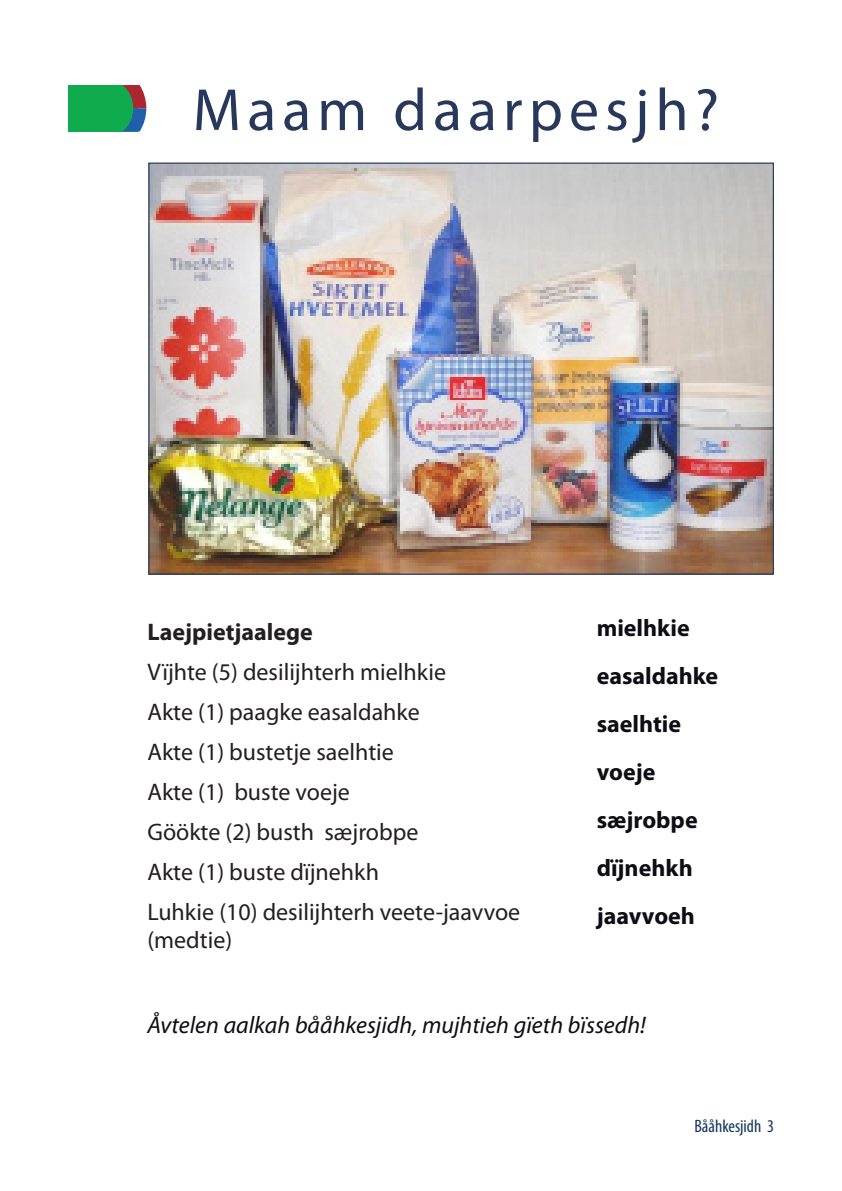
<style>
.page{position:relative;width:842px;height:1191px;background:#fff}
.page>*{position:absolute;margin:0;border:0;box-sizing:border-box;transform-origin:0 0}
.Tittel{font:60px "Myriad Pro";letter-spacing:.1em;color:#27385c}
.Tekst{font:24px/28px "Myriad Pro";color:#231f20}
.t1{font:700 24px/48px "Myriad Pro";color:#0e0c14}
.t2{font:italic 24px "Myriad Pro";color:#0e0c14}
.Tekst-2{font:700 24px "Myriad Pro";color:#231f20}
.t3{font:condensed 18px "Myriad Pro";color:#13355d}
</style>
<div class="page">
<div style="left:68px;top:85px;width:69px;height:46px;background:#10aa4f"></div>
<svg style="left:123px;top:85px;width:23px;height:46px"></svg>
<img style="left:150px;top:164px;width:622px;height:408px">
<p class="Tittel" style="left:193px;top:73px;width:528px">Maam daarpesjh?</p>
<p class="Tekst-2" style="left:147px;top:616px;width:167px">Laejpietjaalege</p>
<p class="Tekst" style="left:147px;top:657px;width:300px">Vïjhte (5) desilijhterh mielhkie</p>
<p class="Tekst" style="left:147px;top:697px;width:274px">Akte (1) paagke easaldahke</p>
<p class="Tekst" style="left:147px;top:737px;width:248px">Akte (1) bustetje saelhtie</p>
<p class="Tekst" style="left:147px;top:777px;width:204px">Akte (1) buste voeje</p>
<p class="Tekst" style="left:147px;top:817px;width:273px">Göökte (2) busth sæjrobpe</p>
<p class="Tekst" style="left:147px;top:857px;width:233px">Akte (1) buste dïjnehkh</p>
<p class="Tekst" style="left:147px;top:897px;width:374px">Luhkie (10) desilijhterh veete-jaavvoe (medtie)</p>
<p class="t1" style="left:597px;top:603px;width:95px">mielhkie</p>
<p class="t1" style="left:597px;top:651px;width:123px">easaldahke</p>
<p class="t1" style="left:597px;top:699px;width:86px">saelhtie</p>
<p class="t1" style="left:597px;top:747px;width:60px">voeje</p>
<p class="t1" style="left:597px;top:795px;width:102px">sæjrobpe dïjnehkh jaavvoeh</p>
<p class="t2" style="left:147px;top:1010px;width:500px">Åvtelen aalkah bååhkesjidh, mujhtieh gïeth bïssedh!</p>
<p class="t3" style="left:694px;top:1115px;width:81px">Bååhkesjidh 3</p>
</div>
